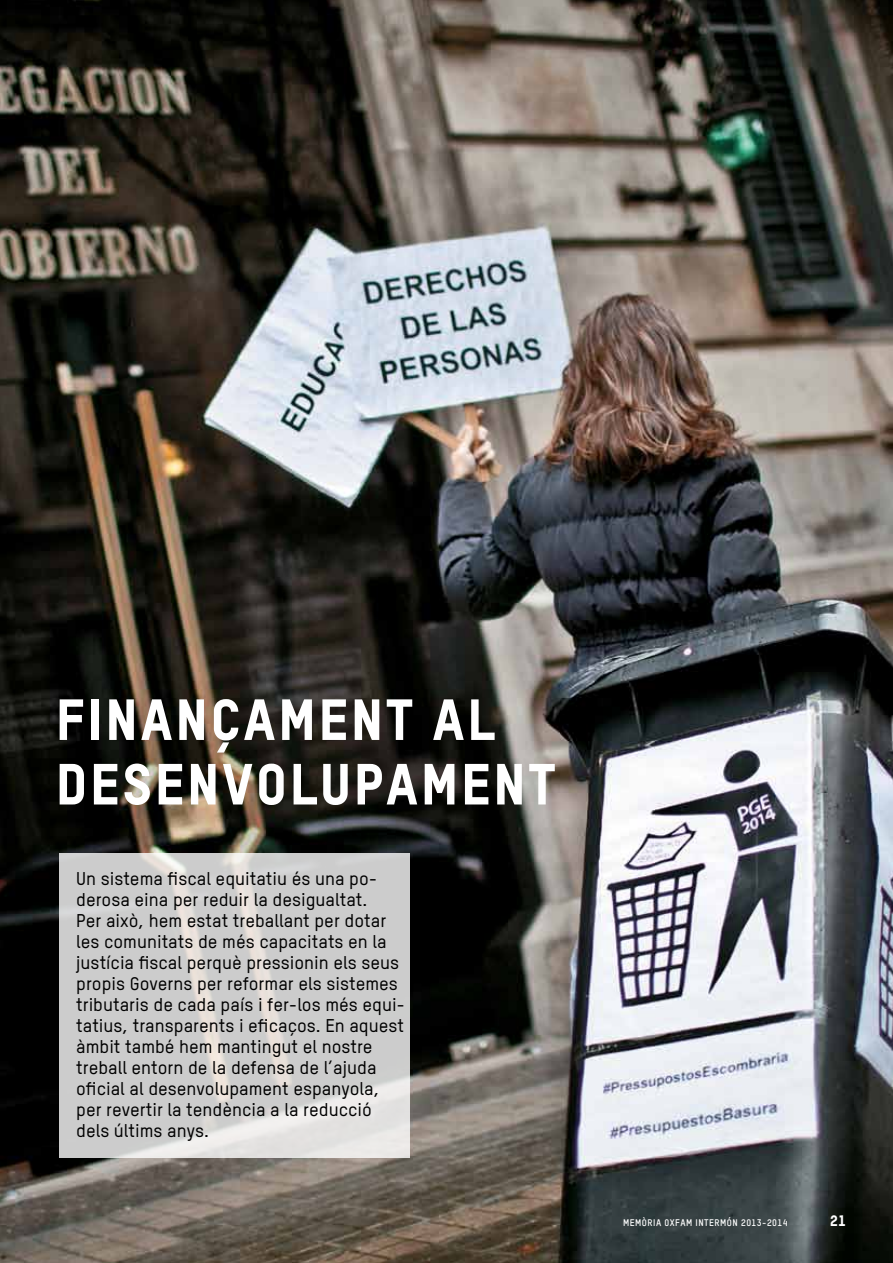
<style>
.page{position:relative;width:893px;height:1263px;background:#fff}
.page>*{position:absolute;margin:0;border:0;box-sizing:border-box;transform-origin:0 0}
.t1{font:57px/64.5px "Oxfam TSTARPRO Headline";letter-spacing:.04em;color:#fff}
.t2{font:500 18px/21px "Oxfam TSTARPRO";color:#000}
.t3{font:15px "Oxfam TSTARPRO Headline";color:#fff}
.t4{font:700 9.3px "Oxfam TSTARPRO";letter-spacing:.05em;color:#fff}
</style>
<div class="page">
<img style="left:0;top:0;width:893px;height:1263px">
<svg style="left:60px;top:853px;width:350px;height:304px;background:#d1d1d0"></svg>
<h1 class="t1" style="left:56px;top:686px;width:502px">FINANÇAMENT AL<br>DESENVOLUPAMENT</h1>
<p class="t2" style="left:76px;top:868px;width:330px">Un sistema fiscal equitatiu és una po&shy;derosa eina per reduir la desigualtat.<br>Per això, hem estat treballant per dotar les comunitats de més capacitats en la justícia fiscal perquè pressionin els seus propis Governs per reformar els sistemes tributaris de cada país i fer-los més equi&shy;tatius, transparents i eficaços. En aquest àmbit també hem mantingut el nostre treball entorn de la defensa de l’ajuda oficial al desenvolupament espanyola, per revertir la tendència a la reducció dels últims anys.</p>
<p class="t4" style="left:623px;top:1217px;width:166px">MEMÒRIA 0XFAM INTERMÓN 2013-2014</p>
<p class="t3" style="left:830px;top:1211px;width:17px">21</p>
</div>
